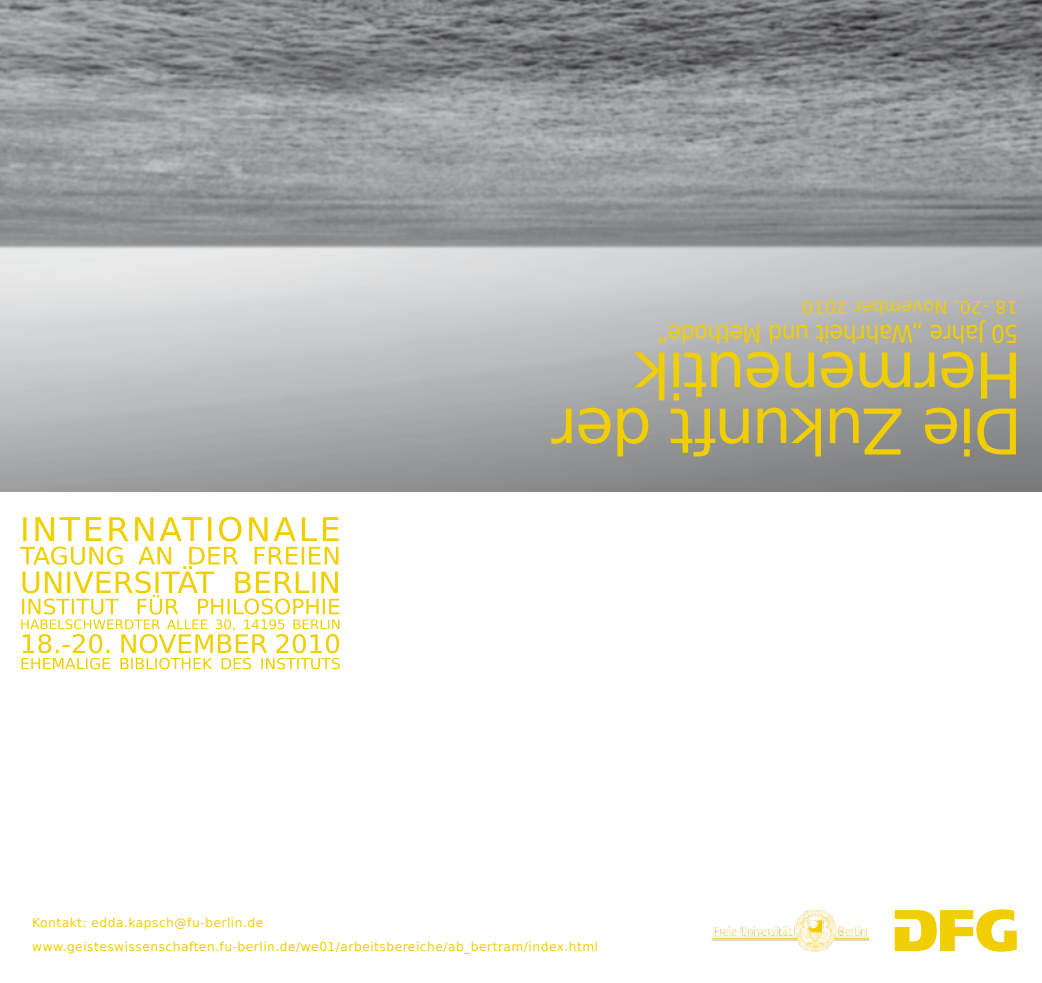
<style>
.page{position:relative;width:1042px;height:983px;background:#fff}
.page>*{position:absolute;margin:0;border:0;box-sizing:border-box;transform-origin:0 0}
.t1{font:63px/56px "DejaVu Sans";letter-spacing:-.035em;color:#f1ce00}
.t2{font:24.5px "DejaVu Sans Condensed";letter-spacing:-.015em;color:#f1ce00}
.t3{font:17.5px "DejaVu Sans";letter-spacing:.02em;color:#f1ce00}
.t4{font:12.25px "DejaVu Sans";letter-spacing:.04em;color:#f1ce00}
.t5{font:12.25px "DejaVu Sans";letter-spacing:.04em;color:#f2d000}
</style>
<div class="page">
<img style="left:0;top:0;width:1042px;height:491px">
<svg style="left:895px;top:909px;width:122px;height:42px"></svg>
<img style="left:711px;top:909px;width:157px;height:42px">
<svg style="left:20px;top:516px;width:320px;height:153px"></svg>
<h3 class="t3" style="left:1018px;top:321px;width:217px;rotate:-180deg">18.-20. November 2010</h3>
<h2 class="t2" style="left:1018px;top:353px;width:363px;rotate:-180deg">50 Jahre „Wahrheit und Methode“</h2>
<h1 class="t1" style="left:1022px;top:462px;width:472px;rotate:-180deg">Die Zukunft der<br>Hermeneutik</h1>
<p class="t5" style="left:32px;top:912px;width:233px">Kontakt: edda.kapsch@fu-berlin.de</p>
<p class="t4" style="left:32px;top:936px;width:567px">www.geisteswissenschaften.fu-berlin.de/we01/arbeitsbereiche/ab_bertram/index.html</p>
</div>
